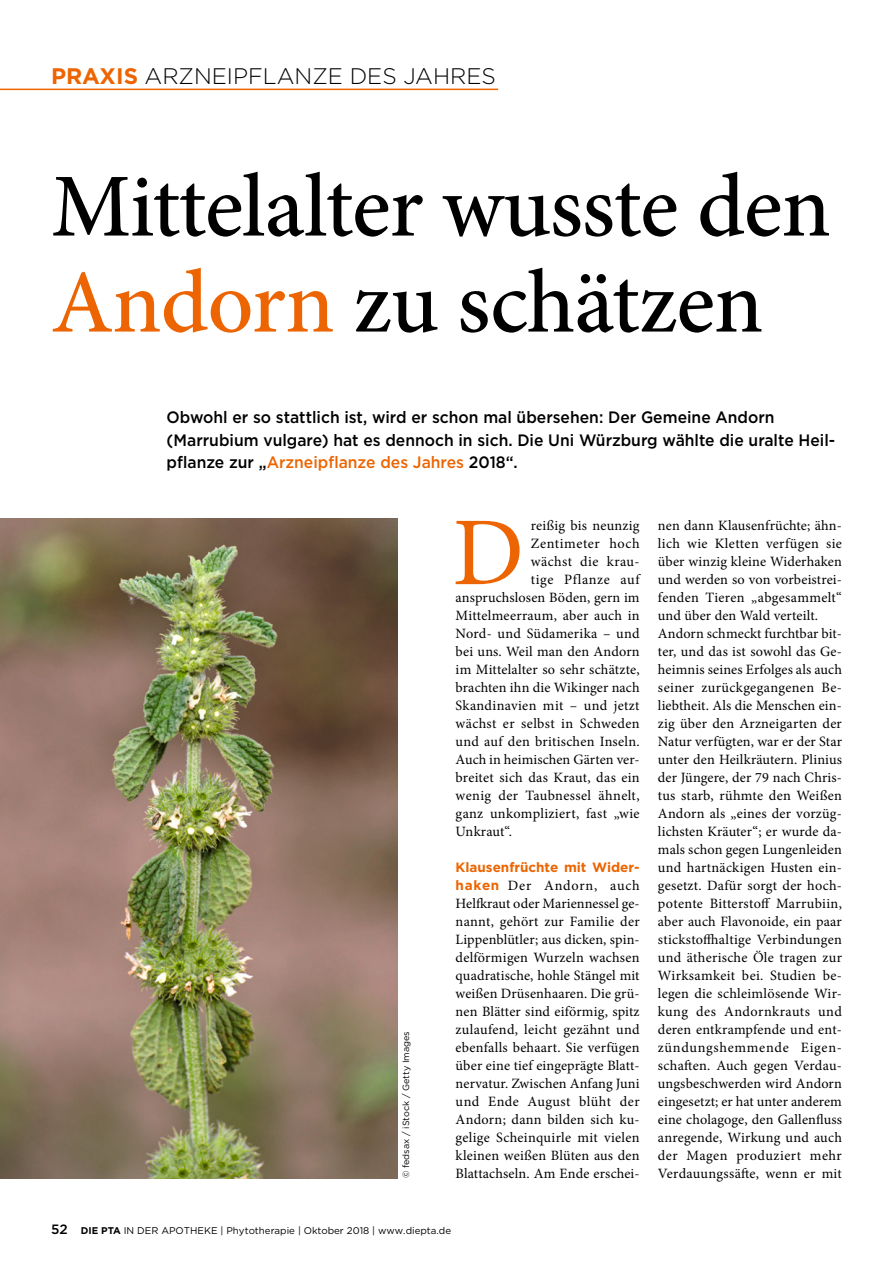
<style>
.page{position:relative;width:893px;height:1263px;background:#fff}
.page>*{position:absolute;margin:0;border:0;box-sizing:border-box;transform-origin:0 0}
.Intitial{font:97.35px "Minion Pro";color:#ec6502}
.t1{font:500 90px/96px "Minion Pro";letter-spacing:-.015em;color:#000}
.Rubrik_Thema{font:300 22.5px "Gotham";color:#000}
.Vorspann{font:500 16.5px/22.5px "Gotham";color:#000;scale:.95 1}
.Grundtext{font:14.25px/18px "Minion Pro";letter-spacing:.015em;color:#000;text-align:justify}
.Intitial-2{font:14.25px "Minion Pro";letter-spacing:.015em;color:#000}
.Intitial-3{font:14.25px "Minion Pro";letter-spacing:.04em;color:#000}
.Intitial-4{font:14.25px "Minion Pro";letter-spacing:.035em;color:#000}
.Intitial-5{font:14.25px "Minion Pro";letter-spacing:.045em;color:#000}
.Grundtext-2{font:700 13.5px "Gotham";color:#ec6502}
.t2{font:9.75px "Gotham";color:#000}
.Bildquelle{font:9px "Gotham";color:#000}
.s1{font-weight:700;color:#ec6502}
.s2{color:#ec6502}
.s3{font-family:"Gotham";font-weight:700;font-size:13.5px;color:#ec6502}
.s4{font-weight:500;font-size:13.5px}
.s5{font-weight:700}
</style>
<div class="page">
<hr style="left:0;top:89px;width:498px;height:1px;background:#ec6502">
<img style="left:0;top:518px;width:398px;height:660px">
<p class="Rubrik_Thema" style="left:51px;top:62px;width:446px"><span class="s1">PRAXIS</span> ARZNEIPFLANZE DES JAHRES</p>
<p class="t1" style="left:51px;top:159px;width:781px">Mittelalter wusste den<br><span class="s2">Andorn</span> zu schätzen</p>
<p class="Vorspann" style="left:167px;top:406px;width:705px">Obwohl er so stattlich ist, wird er schon mal übersehen: Der Gemeine Andorn (Marrubium vulgare) hat es dennoch in sich. Die Uni Würzburg wählte die uralte Heil&shy;pflanze zur „<span class="s2">Arzneipflanze des Jahres</span> 2018“.</p>
<p class="Bildquelle" style="left:400px;top:1178px;width:148px;rotate:-90deg">© fedsax / iStock / Getty Images</p>
<p class="Intitial" style="left:452px;top:488px;width:73px">D</p>
<p class="Intitial-2" style="left:531px;top:516px;width:110px">reißig bis neunzig</p>
<p class="Intitial-3" style="left:531px;top:534px;width:110px">Zentimeter hoch</p>
<p class="Intitial-4" style="left:531px;top:552px;width:110px">wächst die krau-</p>
<p class="Intitial-5" style="left:531px;top:570px;width:112px">tige Pflanze auf</p>
<p class="Intitial-2" style="left:456px;top:588px;width:186px">anspruchslosen Böden, gern im</p>
<p class="Intitial-2" style="left:456px;top:606px;width:186px">Mittelmeerraum, aber auch in</p>
<p class="Intitial-2" style="left:456px;top:624px;width:186px">Nord- und Südamerika – und</p>
<p class="Intitial-2" style="left:456px;top:642px;width:186px">bei uns. Weil man den Andorn</p>
<p class="Intitial-2" style="left:456px;top:660px;width:185px">im Mittelalter so sehr schätzte,</p>
<p class="Intitial-2" style="left:456px;top:678px;width:186px">brachten ihn die Wikinger nach</p>
<p class="Intitial-2" style="left:456px;top:696px;width:186px">Skandinavien mit – und jetzt</p>
<p class="Intitial-2" style="left:456px;top:714px;width:186px">wächst er selbst in Schweden</p>
<p class="Intitial-2" style="left:456px;top:732px;width:186px">und auf den britischen Inseln.</p>
<p class="Intitial-2" style="left:456px;top:750px;width:186px">Auch in heimischen Gärten ver-</p>
<p class="Intitial-2" style="left:456px;top:768px;width:186px">breitet sich das Kraut, das ein</p>
<p class="Intitial-2" style="left:456px;top:786px;width:185px">wenig der Taubnessel ähnelt,</p>
<p class="Intitial-2" style="left:456px;top:804px;width:186px">ganz unkompliziert, fast „wie</p>
<p class="Intitial-2" style="left:456px;top:822px;width:58px">Unkraut“.</p>
<p class="Grundtext-2" style="left:456px;top:858px;width:186px">Klausenfrüchte mit Wider-</p>
<p class="Grundtext" style="left:456px;top:877px;width:186px;text-align:left"><span class="s3">haken</span> Der Andorn, auch<br>Helfraut oder Mariennessel ge&shy;nannt, gehört zur Familie der<br>Lippenblütler; aus dicken, spin&shy;delförmigen Wurzeln wachsen quadratische, hohle Stängel mit weißen Drüsenhaaren. Die grü&shy;nen Blätter sind eiförmig, spitz zulaufend, leicht gezähnt und ebenfalls behaart. Sie verfügen über eine tief eingeprägte Blatt&shy;nervatur. Zwischen Anfang Juni und Ende August blüht der<br>Andorn; dann bilden sich ku&shy;gelige Scheinquirle mit vielen kleinen weißen Blüten aus den<br>Blattachseln. Am Ende erschei-</p>
<p class="t2" style="left:51px;top:1224px;width:402px"><span class="s4">52</span> <span class="s5">DIE PTA</span> IN DER APOTHEKE | Phytotherapie | Oktober 2018 | www.diepta.de</p>
<p class="Grundtext" style="left:658px;top:517px;width:186px">nen dann Klausenfrüchte; ähn&shy;lich wie Kletten verfügen sie über winzig kleine Widerhaken und werden so von vorbeistrei&shy;fenden Tieren „abgesammelt“ und über den Wald verteilt.</p>
<p class="Grundtext" style="left:658px;top:625px;width:186px">Andorn schmeckt furchtbar bit&shy;ter, und das ist sowohl das Ge&shy;heimnis seines Erfolges als auch seiner zurückgegangenen Be&shy;liebtheit. Als die Menschen ein&shy;zig über den Arzneigarten der Natur verfügten, war er der Star unter den Heilkräutern. Plinius der Jüngere, der 79 nach Chris&shy;tus starb, rühmte den Weißen Andorn als „eines der vorzüg&shy;lichsten Kräuter“; er wurde da&shy;mals schon gegen Lungenleiden und hartnäckigen Husten ein&shy;gesetzt. Dafür sorgt der hoch&shy;potente Bitterstoff Marrubiin, aber auch Flavonoide, ein paar stickstoffhaltige Verbindungen und ätherische Öle tragen zur Wirksamkeit bei. Studien be&shy;legen die schleimlösende Wir&shy;kung des Andornkrauts und deren entkrampfende und ent&shy;zündungshemmende Eigen&shy;schaften. Auch gegen Verdau&shy;ungsbeschwerden wird Andorn eingesetzt; er hat unter anderem eine cholagoge, den Gallenfluss anregende, Wirkung und auch der Magen produziert mehr Verdauungssäfte, wenn er mit</p>
</div>
